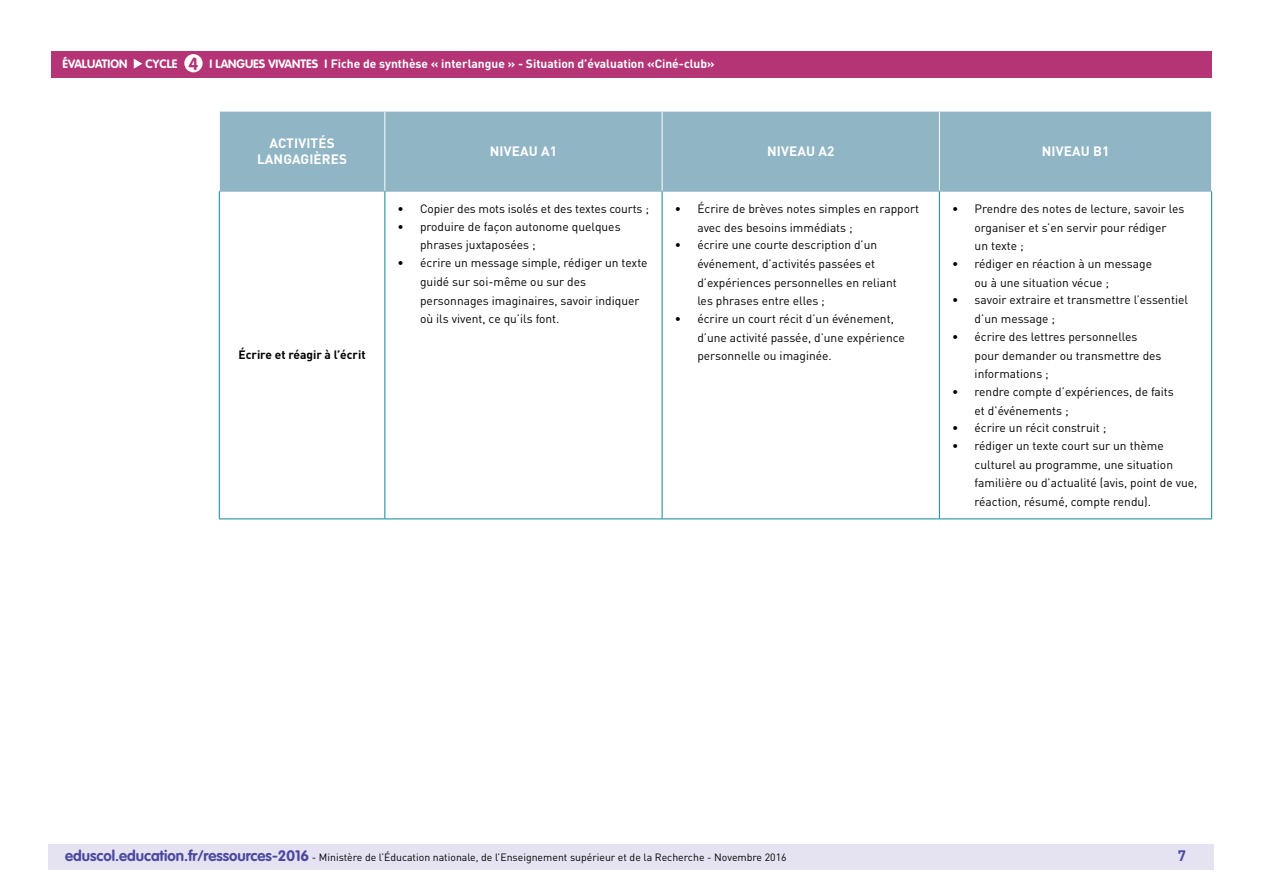
<style>
.page{position:relative;width:1263px;height:893px;background:#fff}
.page>*{position:absolute;margin:0;border:0;box-sizing:border-box;transform-origin:0 0}
.t1{font:700 17.25px "VAG Rounded Std";color:#b43476}
.t2{font:700 15px "DIN Pro";color:#4b499e}
.t3{font:700 13.5px/16.2px "DIN Pro";letter-spacing:.01em;color:#fff;text-align:center}
.t4{font:12px/18.6px "DIN Pro";color:#000}
.t5{font:700 12px "DIN Pro";color:#fff}
.t6{font:700 12px "DIN Pro";color:#000}
.t7{font:700 12px "VAG Rounded Std";color:#fff}
.t8{font:10.5px "DIN Pro";color:#000}
.s1{font-family:"VAG Rounded Std"}
.s2{font-family:"VAG Rounded Std";font-weight:700;font-size:15px;color:#4b499e}
</style>
<div class="page">
<div style="left:49px;top:844px;width:1165px;height:26px;background:#e5e3f2"></div>
<div style="left:51px;top:51px;width:1161px;height:27px;background:#b43476"></div>
<svg style="left:134px;top:59px;width:8px;height:10px"></svg>
<div style="left:184px;top:54px;width:19px;height:18px;background:#fff;border-radius:50%"></div>
<div style="left:220px;top:112px;width:991px;height:79px;background:#90b5c5"></div>
<hr style="left:385px;top:112px;width:1px;height:79px;background:#fff">
<hr style="left:662px;top:112px;width:1px;height:79px;background:#fff">
<hr style="left:939px;top:112px;width:1px;height:79px;background:#fff">
<hr style="left:219px;top:191px;width:166px;height:1px;background:#90b5c5">
<hr style="left:385px;top:191px;width:277px;height:1px;background:#90b5c5">
<hr style="left:662px;top:191px;width:277px;height:1px;background:#90b5c5">
<hr style="left:939px;top:191px;width:273px;height:1px;background:#90b5c5">
<hr style="left:219px;top:191px;width:1px;height:328px;background:#0e869e">
<hr style="left:385px;top:191px;width:1px;height:328px;background:#0e869e">
<hr style="left:662px;top:191px;width:1px;height:328px;background:#0e869e">
<hr style="left:939px;top:191px;width:1px;height:328px;background:#0e869e">
<hr style="left:1211px;top:191px;width:1px;height:328px;background:#0e869e">
<hr style="left:219px;top:519px;width:166px;height:1px;background:#0e869e">
<hr style="left:385px;top:519px;width:277px;height:1px;background:#0e869e">
<hr style="left:662px;top:519px;width:277px;height:1px;background:#0e869e">
<hr style="left:939px;top:519px;width:273px;height:1px;background:#0e869e">
<p class="t7" style="left:63px;top:57px;width:66px">ÉVALUATION</p>
<p class="t7" style="left:146px;top:57px;width:33px">CYCLE</p>
<p class="t5" style="left:210px;top:56px;width:507px"><span class="s1">I LANGUES VIVANTES I</span> Fiche de synthèse « interlangue » - Situation d’évaluation «Ciné-club»</p>
<h1 class="t1" style="left:189px;top:53px;width:11px">4</h1>
<p class="t3" style="left:257px;top:135px;width:92px">ACTIVITÉS<br>LANGAGIÈRES</p>
<p class="t3" style="left:490px;top:143px;width:69px">NIVEAU A1</p>
<p class="t3" style="left:767px;top:143px;width:69px">NIVEAU A2</p>
<p class="t3" style="left:1042px;top:143px;width:69px">NIVEAU B1</p>
<p class="t6" style="left:239px;top:347px;width:129px">Écrire et réagir à l’écrit</p>
<p class="t4" style="left:398px;top:199px;width:253px">• Copier des mots isolés et des textes courts ;</p>
<p class="t4" style="left:420px;top:217px;width:202px;text-indent:-22px">• produire de façon autonome quelques phrases juxtaposées ;</p>
<p class="t4" style="left:420px;top:253px;width:229px;text-indent:-22px">• écrire un message simple, rédiger un texte guidé sur soi-même ou sur des personnages imaginaires, savoir indiquer où ils vivent, ce qu’ils font.</p>
<p class="t4" style="left:697px;top:199px;width:223px;text-indent:-22px">• Écrire de brèves notes simples en rapport avec des besoins immédiats ;</p>
<p class="t4" style="left:697px;top:236px;width:201px;text-indent:-22px">• écrire une courte description d’un événement, d’activités passées et d’expériences personnelles en reliant les phrases entre elles ;</p>
<p class="t4" style="left:697px;top:309px;width:209px;text-indent:-22px">• écrire un court récit d’un événement, d’une activité passée, d’une expérience personnelle ou imaginée.</p>
<p class="t4" style="left:975px;top:199px;width:211px;text-indent:-22px">• Prendre des notes de lecture, savoir les organiser et s’en servir pour rédiger<br>un texte ;</p>
<p class="t4" style="left:975px;top:254px;width:179px;text-indent:-22px">• rédiger en réaction à un message ou à une situation vécue ;</p>
<p class="t4" style="left:975px;top:291px;width:215px;text-indent:-22px">• savoir extraire et transmettre l’essentiel d’un message ;</p>
<p class="t4" style="left:975px;top:327px;width:188px;text-indent:-22px">• écrire des lettres personnelles pour demander ou transmettre des informations ;</p>
<p class="t4" style="left:975px;top:382px;width:201px;text-indent:-22px">• rendre compte d’expériences, de faits et d’événements ;</p>
<p class="t4" style="left:952px;top:418px;width:156px">• écrire un récit construit ;</p>
<p class="t4" style="left:975px;top:436px;width:224px;text-indent:-22px">• rédiger un texte court sur un thème culturel au programme, une situation familière ou d’actualité (avis, point de vue, réaction, résumé, compte rendu).</p>
<p class="t8" style="left:65px;top:850px;width:723px"><span class="s2">eduscol.education.fr/ressources-2016</span> - Ministère de l’Éducation nationale, de l’Enseignement supérieur et de la Recherche - Novembre 2016</p>
<p class="t2" style="left:1178px;top:845px;width:10px">7</p>
</div>
